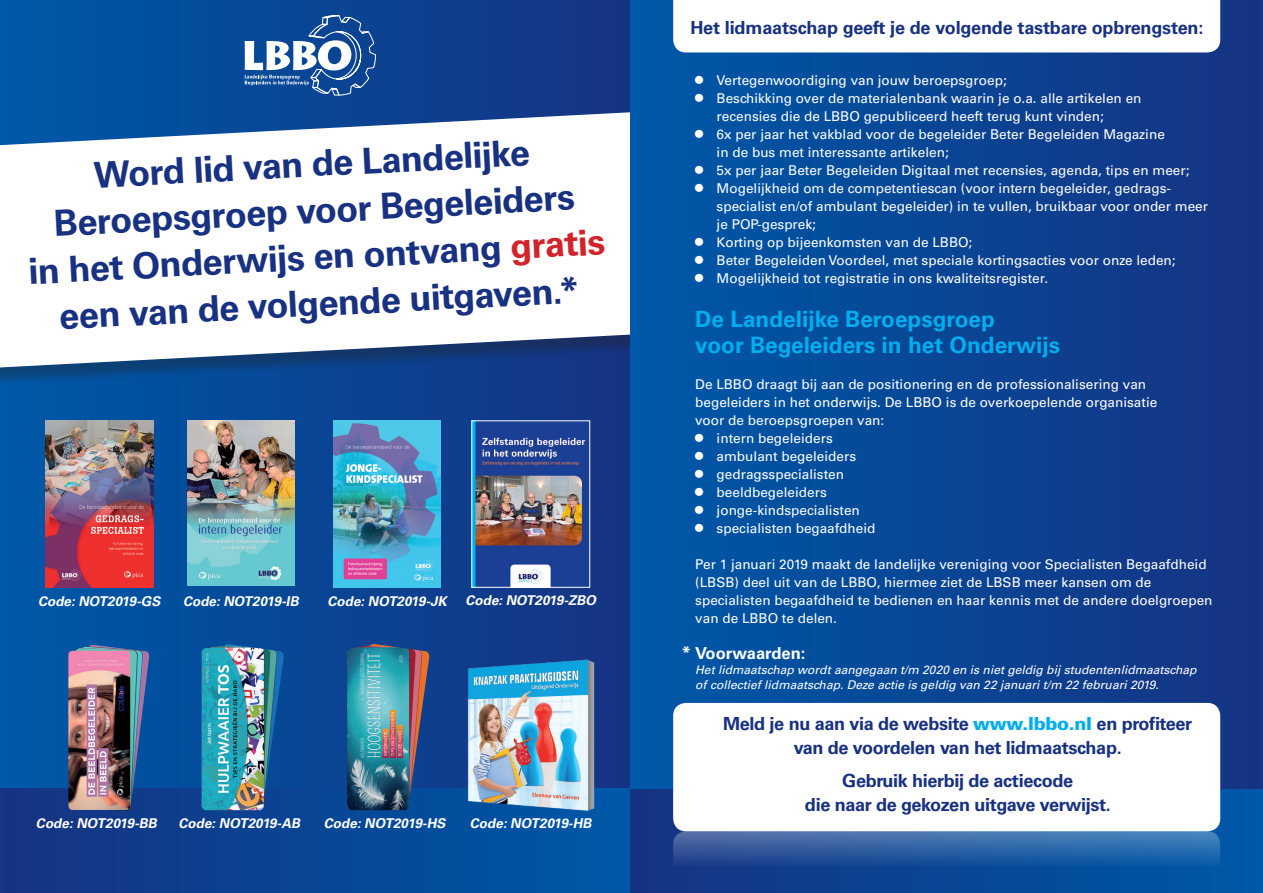
<style>
.page{position:relative;width:1263px;height:893px;background:#fff}
.page>*{position:absolute;margin:0;border:0;box-sizing:border-box;transform-origin:0 0}
.t1{font:700 36px/46.5px "Univers LT Std";color:#183181;text-align:center}
.t2{font:700 22.5px/25.5px "Univers LT Std";color:#00aeef}
.t3{font:700 18px/24px "Univers LT Std";letter-spacing:-.02em;color:#183181;text-align:center}
.t4{font:700 16.5px "Univers LT Std";color:#fff}
.t5{font:13.5px/18px "Univers LT Std";color:#fff}
.t6{font:italic 700 13.5px "Univers LT Std";color:#fff}
.t7{font:italic 12px/15px "Univers LT Std";color:#fff}
.s1{color:#d1232a}
.s2{font-size:22.5px}
.s3{font-weight:900;color:#00aeef}
</style>
<div class="page">
<div style="left:0;top:0;width:631px;height:893px;background:linear-gradient(to right,#0059a8,#173483)"></div>
<svg style="left:245px;top:15px;width:131px;height:93px"></svg>
<div style="left:0;top:788px;width:631px;height:105px;background:linear-gradient(to right,#163381,#0059a8)"></div>
<div style="left:0;top:113px;width:631px;height:276px;background:#231f20;opacity:.35"></div>
<svg style="left:0;top:112px;width:630px;height:255px"></svg>
<img style="left:45px;top:421px;width:108px;height:166px">
<img style="left:333px;top:421px;width:108px;height:166px">
<img style="left:187px;top:421px;width:108px;height:165px">
<img style="left:202px;top:644px;width:82px;height:166px">
<img style="left:467px;top:654px;width:128px;height:162px">
<img style="left:474px;top:423px;width:114px;height:162px">
<div style="left:472px;top:421px;width:118px;height:166px;border:1px solid #fff"></div>
<img style="left:347px;top:644px;width:84px;height:166px">
<img style="left:69px;top:645px;width:81px;height:165px">
<img style="left:69px;top:647px;width:74px;height:163px">
<img style="left:68px;top:648px;width:69px;height:162px">
<img style="left:68px;top:651px;width:62px;height:159px">
<div style="left:630px;top:0;width:633px;height:893px;background:linear-gradient(to right,#0059a8,#163382)"></div>
<svg style="left:630px;top:790px;width:633px;height:103px;background:#0b4595"></svg>
<svg style="left:673px;top:0;width:547px;height:52px"></svg>
<div style="left:673px;top:703px;width:547px;height:128px;background:#fff;border-radius:13px"></div>
<svg style="left:673px;top:831px;width:547px;height:62px;background:#1f569e"></svg>
<p class="t1" style="left:22px;top:156px;width:579px;rotate:-3deg">Word lid van de Landelijke<br>Beroepsgroep voor Begeleiders<br>in het Onderwijs en ontvang <span class="s1">gratis </span>een van de volgende uitgaven.*</p>
<p class="t6" style="left:38px;top:593px;width:127px">Code:NOT2019-GS</p>
<p class="t6" style="left:183px;top:593px;width:120px">Code:NOT2019-IB</p>
<p class="t6" style="left:327px;top:593px;width:124px">Code:NOT2019-JK</p>
<p class="t6" style="left:465px;top:593px;width:135px">Code:NOT2019-ZBO</p>
<p class="t6" style="left:36px;top:816px;width:125px">Code:NOT2019-BB</p>
<p class="t6" style="left:324px;top:816px;width:126px">Code:NOT2019-HS</p>
<p class="t6" style="left:178px;top:816px;width:126px">Code:NOT2019-AB</p>
<p class="t6" style="left:470px;top:816px;width:126px">Code:NOT2019-HB</p>
<p class="t3" style="left:690px;top:15px;width:514px">Het lidmaatschap geeft je de volgende tastbare opbrengsten:</p>
<p class="t5" style="left:695px;top:71px;width:313px"><span class="s2">•</span> Vertegenwoordiging van jouw beroepsgroep;</p>
<p class="t5" style="left:717px;top:89px;width:426px;text-indent:-21px"><span class="s2">•</span> Beschikking over de materialenbank waarin je o.a. alle artikelen en recensies die de LBBO gepubliceerd heeft terug kunt vinden;</p>
<p class="t5" style="left:717px;top:125px;width:450px;text-indent:-21px"><span class="s2">•</span> 6x per jaar het vakblad voor de begeleider Beter Begeleiden Magazine in de bus met interessante artikelen;</p>
<p class="t5" style="left:695px;top:161px;width:496px"><span class="s2">•</span> 5x per jaar Beter Begeleiden Digitaal met recensies, agenda, tips en meer;</p>
<p class="t5" style="left:717px;top:179px;width:493px;text-indent:-21px"><span class="s2">•</span> Mogelijkheid om de competentiescan (voor intern begeleider, gedrags&shy;specialist en/of ambulant begeleider) in te vullen, bruikbaar voor onder meer je POP-gesprek;</p>
<p class="t5" style="left:695px;top:233px;width:279px"><span class="s2">•</span> Korting op bijeenkomsten van de LBBO;</p>
<p class="t5" style="left:695px;top:251px;width:482px"><span class="s2">•</span> Beter Begeleiden Voordeel, met speciale kortingsacties voor onze leden;</p>
<p class="t5" style="left:695px;top:269px;width:354px"><span class="s2">•</span> Mogelijkheid tot registratie in ons kwaliteitsregister.</p>
<p class="t2" style="left:695px;top:307px;width:366px">De Landelijke Beroepsgroep<br>voor Begeleiders in het Onderwijs</p>
<p class="t5" style="left:695px;top:375px;width:464px">De LBBO draagt bij aan de positionering en de professionalisering van begeleiders in het onderwijs. De LBBO is de overkoepelende organisatie voor de beroepsgroepen van:</p>
<p class="t5" style="left:695px;top:429px;width:139px"><span class="s2">•</span> intern begeleiders</p>
<p class="t5" style="left:695px;top:447px;width:163px"><span class="s2">•</span> ambulant begeleiders</p>
<p class="t5" style="left:695px;top:465px;width:150px"><span class="s2">•</span> gedragsspecialisten</p>
<p class="t5" style="left:695px;top:483px;width:133px"><span class="s2">•</span> beeldbegeleiders</p>
<p class="t5" style="left:695px;top:501px;width:166px"><span class="s2">•</span> jonge-kindspecialisten</p>
<p class="t5" style="left:695px;top:519px;width:182px"><span class="s2">•</span> specialisten begaafdheid</p>
<p class="t5" style="left:695px;top:555px;width:519px">Per 1 januari 2019 maakt de landelijke vereniging voor Specialisten Begaafdheid (LBSB) deel uit van de LBBO, hiermee ziet de LBSB meer kansen om de specialisten begaafdheid te bedienen en haar kennis met de andere doelgroepen van de LBBO te delen.</p>
<p class="t4" style="left:682px;top:643px;width:125px">* Voorwaarden:</p>
<p class="t7" style="left:695px;top:662px;width:503px">Het lidmaatschap wordt aangegaan t/m 2020 en is niet geldig bij studentenlidmaatschap of collectief lidmaatschap. Deze actie is geldig van 22 januari t/m 22 februari 2019.</p>
<p class="t3" style="left:723px;top:712px;width:471px">Meld je nu aan via de website <span class="s3">www.lbbo.nl</span> en profiteer van de voordelen van het lidmaatschap.</p>
<p class="t3" style="left:805px;top:769px;width:307px">Gebruik hierbij de actiecode<br>die naar de gekozen uitgave verwijst.</p>
</div>
